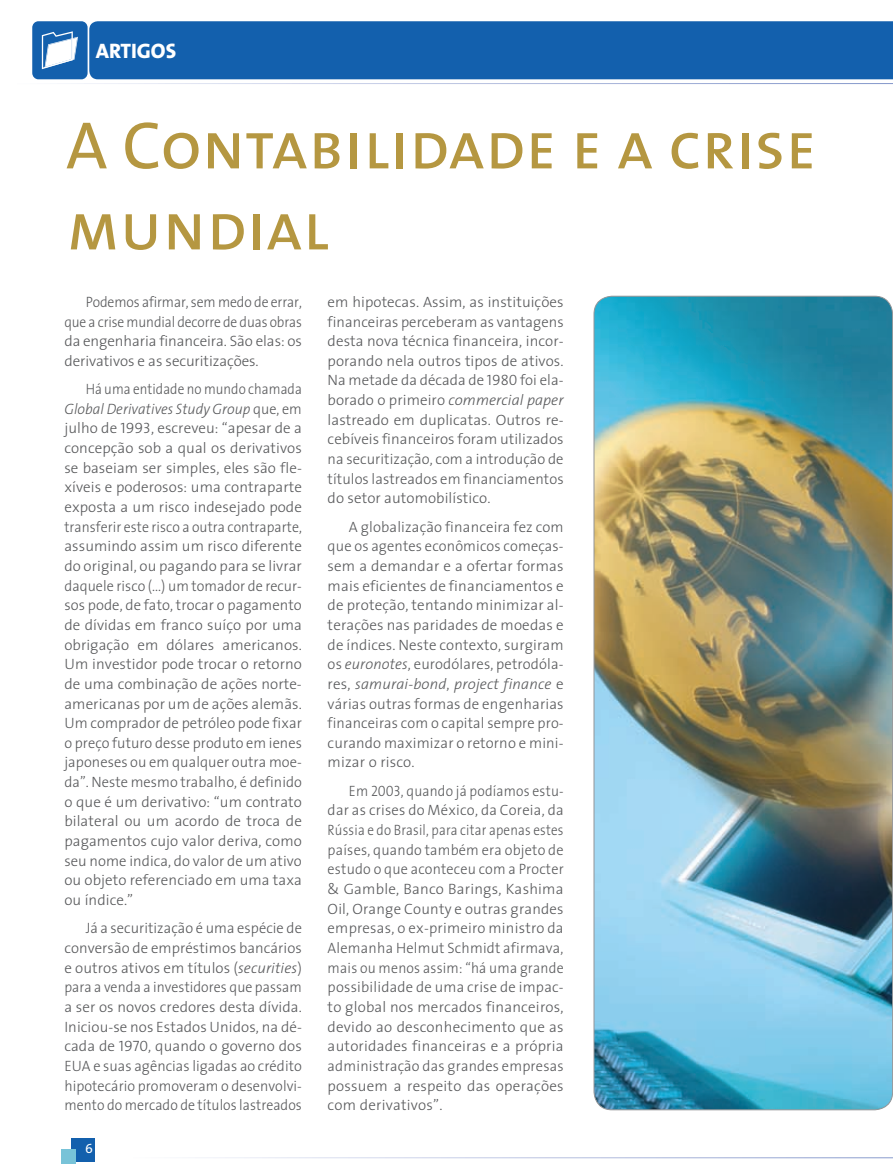
<style>
.page{position:relative;width:893px;height:1174px;background:#fff}
.page>*{position:absolute;margin:0;border:0;box-sizing:border-box;transform-origin:0 0}
.t1{font:67.5px/81px "The Sans Caps";color:#b59741}
.t2{font:21px "The Sans Extra Bold Caps";color:#fff}
.t3{font:300 15px/19.6px "The Sans";letter-spacing:.005em;color:#57585a;text-align:justify;scale:.88 1}
.t4{font:300 15px/19.6px "The Sans";letter-spacing:.005em;color:#57585a;text-align:justify}
.t5{font:300 15px/19.6px "The Sans";letter-spacing:.005em;color:#57585a;text-align:justify;scale:.91 1}
.t6{font:300 15px/19.6px "The Sans";letter-spacing:.005em;color:#57585a;text-align:justify;scale:.96 1}
.s1{font-style:italic}
.s2{font-family:"The Sans Light Caps";font-weight:400}
</style>
<div class="page">
<div style="left:71px;top:1138px;width:24px;height:23px;background:#1360ad"></div>
<div style="left:61px;top:1149px;width:15px;height:15px;background:#78c3d8"></div>
<svg style="left:201px;top:1157px;width:692px;height:1px"></svg>
<svg style="left:89px;top:21px;width:804px;height:10px;background:#1964af"></svg>
<div style="left:32px;top:21px;width:56px;height:58px;background:#1360ad;border-radius:6px"></div>
<svg style="left:32px;top:31px;width:861px;height:53px;background:#2b70b5"></svg>
<img style="left:594px;top:296px;width:299px;height:813px;border-radius:18px">
<h2 class="t2" style="left:96px;top:33px;width:82px">ARTIGOS</h2>
<h1 class="t1" style="left:66px;top:103px;width:752px">A Contabilidade e a crise mundial</h1>
<p class="t5" style="left:64px;top:291px;width:263px;text-indent:21px">Podemos afirmar, sem medo de errar, que a crise mundial decorre de duas obras da engenharia financeira. São elas: os derivativos e as securitizações.</p>
<p class="t3" style="left:64px;top:378px;width:271px;text-indent:21px">Há uma entidade no mundo chamada <span class="s1">Global Derivatives Study Group</span> que, em julho de <span class="s2">1993</span>, escreveu: “apesar de a concepção sob a qual os derivativos se baseiam ser simples, eles são fle&shy;xíveis e poderosos: uma contraparte exposta a um risco indesejado pode transferir este risco a outra contraparte, assumindo assim um risco diferente do original, ou pagando para se livrar daquele risco (...) um tomador de recur&shy;sos pode, de fato, trocar o pagamento de dívidas em franco suíço por uma obrigação em dólares americanos.<br>Um investidor pode trocar o retorno de uma combinação de ações norte&shy;americanas por um de ações alemãs.<br>Um comprador de petróleo pode fixar o preço futuro desse produto em ienes japoneses ou em qualquer outra moe&shy;da”. Neste mesmo trabalho, é definido o que é um derivativo: “um contrato bilateral ou um acordo de troca de pagamentos cujo valor deriva, como seu nome indica, do valor de um ativo ou objeto referenciado em uma taxa ou índice.”</p>
<p class="t6" style="left:64px;top:918px;width:249px;text-indent:21px">Já a securitização é uma espécie de conversão de empréstimos bancários e outros ativos em títulos (<span class="s1">securities</span>) para a venda a investidores que passam a ser os novos credores desta dívida.<br>Iniciou-se nos Estados Unidos, na dé&shy;cada de <span class="s2">1970</span>, quando o governo dos EUA e suas agências ligadas ao crédito hipotecário promoveram o desenvolvi&shy;mento do mercado de títulos lastreados</p>
<p class="t4" style="left:328px;top:291px;width:237px">em hipotecas. Assim, as instituições financeiras perceberam as vantagens desta nova técnica financeira, incor&shy;porando nela outros tipos de ativos.<br>Na metade da década de <span class="s2">1980</span> foi ela&shy;borado o primeiro <span class="s1">commercial paper </span>lastreado em duplicatas. Outros re&shy;cebíveis financeiros foram utilizados na securitização, com a introdução de títulos lastreados em financiamentos do setor automobilístico.</p>
<p class="t4" style="left:328px;top:516px;width:238px;text-indent:21px">A globalização financeira fez com que os agentes econômicos começas&shy;sem a demandar e a ofertar formas mais eficientes de financiamentos e de proteção, tentando minimizar al&shy;terações nas paridades de moedas e de índices. Neste contexto, surgiram os <span class="s1">euronotes</span>, eurodólares, petrodóla&shy;res, <span class="s1">samurai-bond</span>, <span class="s1">project finance</span> e várias outras formas de engenharias financeiras com o capital sempre pro&shy;curando maximizar o retorno e mini&shy;mizar o risco.</p>
<p class="t5" style="left:328px;top:780px;width:261px;text-indent:21px">Em <span class="s2">2003</span>, quando já podíamos estu&shy;dar as crises do México, da Coreia, da Rússia e do Brasil, para citar apenas estes países, quando também era objeto de estudo o que aconteceu com a Procter &amp; Gamble, Banco Barings, Kashima Oil, Orange County e outras grandes empresas, o ex-primeiro ministro da Alemanha Helmut Schmidt afirmava, mais ou menos assim: “há uma grande possibilidade de uma crise de impac&shy;to global nos mercados financeiros, devido ao desconhecimento que as autoridades financeiras e a própria administração das grandes empresas possuem a respeito das operações com derivativos”.</p>
</div>
